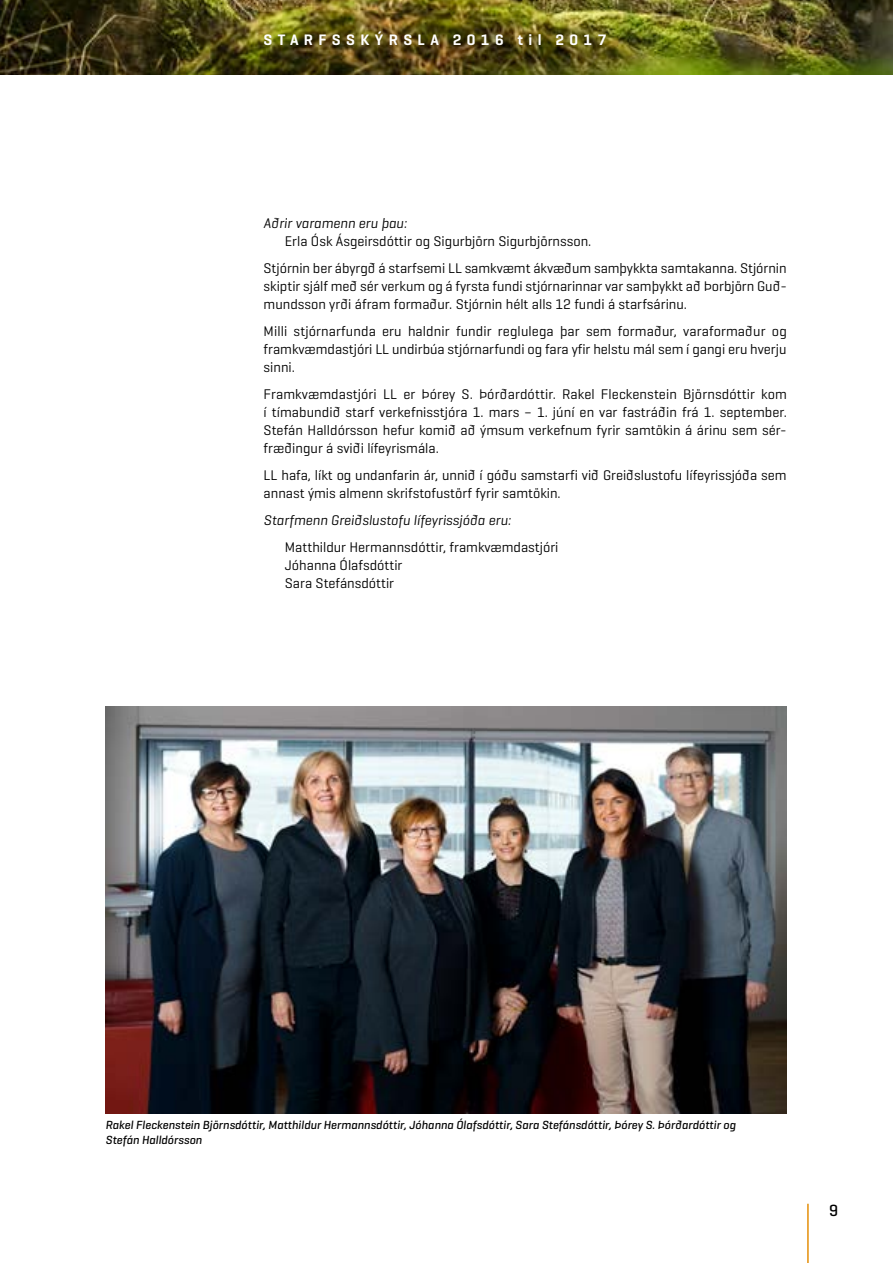
<style>
.page{position:relative;width:893px;height:1263px;background:#fff}
.page>*{position:absolute;margin:0;border:0;box-sizing:border-box;transform-origin:0 0}
.t1{font:500 16.5px "Geogrotesque";color:#000}
.t2{font:600 15.45px "Geogrotesque";letter-spacing:.35em;color:#fff}
.t3{font:14.25px/18px "Geogrotesque";color:#000}
.t4{font:italic 14.25px "Geogrotesque";color:#000}
.t5{font:italic 500 12px/15px "Geogrotesque";color:#000}
</style>
<div class="page">
<img style="left:0;top:0;width:893px;height:75px">
<hr style="left:807px;top:1204px;width:2px;height:59px;background:#e48f09">
<img style="left:106px;top:706px;width:681px;height:408px">
<p class="t2" style="left:264px;top:30px;width:344px">STARFSSKÝRSLA 2016 til 2017</p>
<p class="t4" style="left:264px;top:214px;width:145px">Aðrir varamenn eru þau:</p>
<p class="t3" style="left:264px;top:227px;width:524px;line-height:27px;text-indent:21px">Erla Ósk Ásgeirsdóttir og Sigurbjörn Sigurbjörnsson.<br>Stjórnin ber ábyrgð á starfsemi LL samkvæmt ákvæðum samþykkta samtakanna. Stjórnin</p>
<p class="t3" style="left:264px;top:276px;width:525px">skiptir sjálf með sér verkum og á fyrsta fundi stjórnarinnar var samþykkt að Þorbjörn Guð&shy;mundsson yrði áfram formaður. Stjórnin hélt alls 12 fundi á starfsárinu.</p>
<p class="t3" style="left:264px;top:321px;width:525px;text-align:justify">Milli stjórnarfunda eru haldnir fundir reglulega þar sem formaður, varaformaður og framkvæmdastjóri LL undirbúa stjórnarfundi og fara yfir helstu mál sem í gangi eru hverju sinni.</p>
<p class="t3" style="left:264px;top:384px;width:525px;text-align:justify">Framkvæmdastjóri LL er Þórey S. Þórðardóttir. Rakel Fleckenstein Björnsdóttir kom í tímabundið starf verkefnisstjóra 1. mars – 1. júní en var fastráðin frá 1. september.<br>Stefán Halldórsson hefur komið að ýmsum verkefnum fyrir samtökin á árinu sem sér&shy;fræðingur á sviði lífeyrismála.</p>
<p class="t3" style="left:264px;top:465px;width:524px">LL hafa, líkt og undanfarin ár, unnið í góðu samstarfi við Greiðslustofu lífeyrissjóða sem annast ýmis almenn skrifstofustörf fyrir samtökin.</p>
<p class="t4" style="left:264px;top:511px;width:249px">Starfmenn Greiðslustofu lífeyrissjóða eru:</p>
<p class="t3" style="left:285px;top:537px;width:275px">Matthildur Hermannsdóttir, framkvæmdastjóri<br>Jóhanna Ólafsdóttir<br>Sara Stefánsdóttir</p>
<p class="t5" style="left:106px;top:1117px;width:632px">Rakel Fleckenstein Björnsdóttir, Matthildur Hermannsdóttir, Jóhanna Ólafsdóttir, Sara Stefánsdóttir, Þórey S. Þórðardóttir og<br>Stefán Halldórsson</p>
<p class="t1" style="left:829px;top:1200px;width:11px">9</p>
</div>
